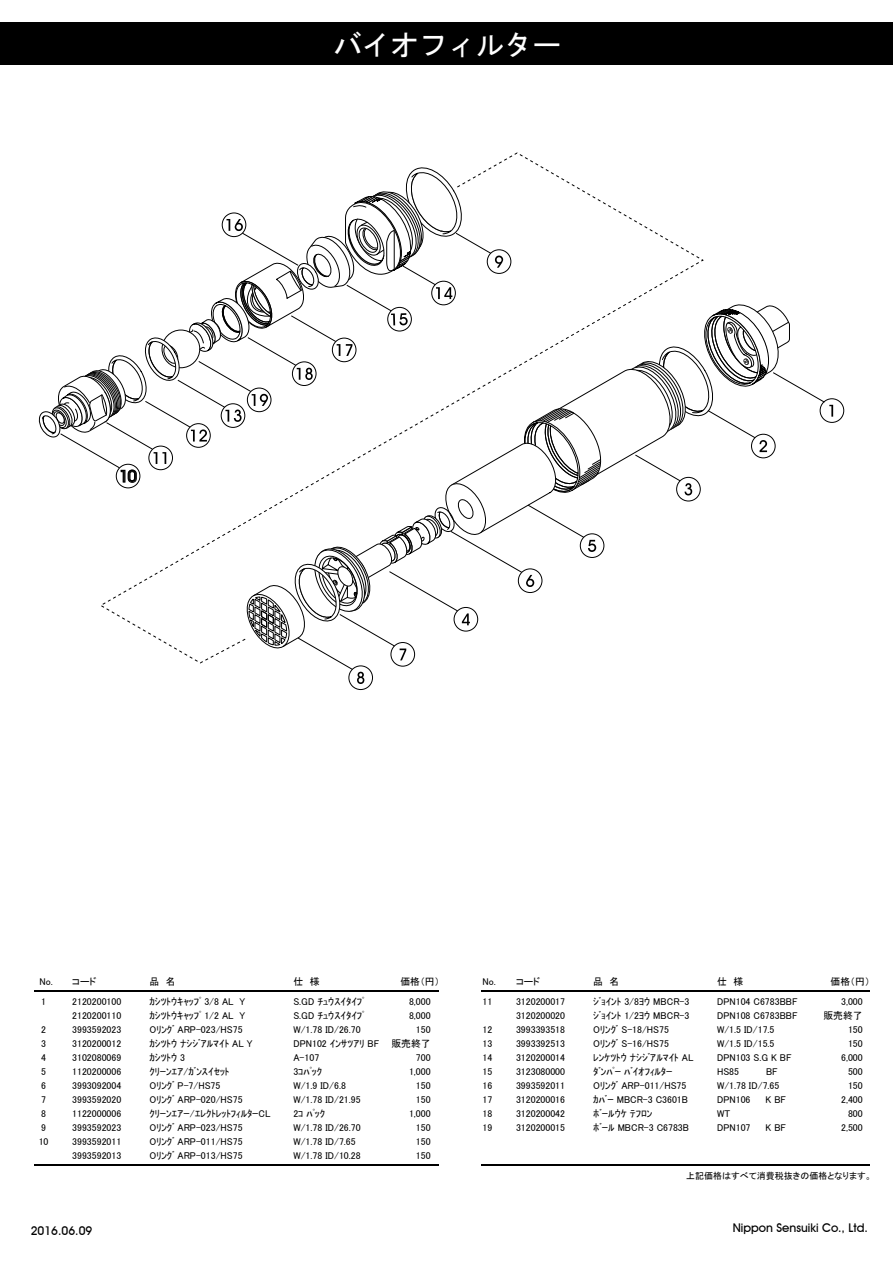
<style>
.page{position:relative;width:893px;height:1263px;background:#fff}
.page>*{position:absolute;margin:0;border:0;box-sizing:border-box;transform-origin:0 0}
.t1{font:28.5px "MS Gothic";color:#fff}
.t2{font:500 16.65px "Avant Garde IT Cby BT";color:#000}
.t3{font:500 12px "Avant Garde IT Cby BT";color:#000}
.t4{font:9.9px/14.1px "MS P Gothic";color:#000}
.t5{font:9px "MS P Gothic";color:#000}
</style>
<div class="page">
<svg style="left:38px;top:164px;width:806px;height:526px"></svg>
<div style="left:0;top:23px;width:893px;height:42px;background:#000"></div>
<hr style="left:34px;top:990px;width:405px;height:1px;background:#000">
<hr style="left:481px;top:990px;width:388px;height:1px;background:#000">
<hr style="left:34px;top:1165px;width:405px;height:1px;background:#000">
<hr style="left:481px;top:1165px;width:388px;height:1px;background:#000">
<h2 class="t2" style="left:119px;top:466px;width:19px">10</h2>
<h1 class="t1" style="left:333px;top:30px;width:229px">バイオフィルター</h1>
<p class="t4" style="left:39px;top:974px;width:59px">No. コード</p>
<p class="t4" style="left:149px;top:974px;width:28px">品　名</p>
<p class="t4" style="left:293px;top:974px;width:28px">仕　様</p>
<p class="t4" style="left:400px;top:974px;width:41px">価格（円）</p>
<p class="t4" style="left:482px;top:974px;width:59px">No. コード</p>
<p class="t4" style="left:593px;top:974px;width:28px">品　名</p>
<p class="t4" style="left:717px;top:974px;width:28px">仕　様</p>
<p class="t4" style="left:831px;top:974px;width:41px">価格（円）</p>
<p class="t4" style="left:41px;top:994px;width:6px">1</p>
<p class="t4" style="left:39px;top:1022px;width:11px">2<br>3<br>4<br>5<br>6<br>7<br>8<br>9<br>10</p>
<p class="t4" style="left:72px;top:994px;width:51px;text-align:justify">2120200100<br>2120200110<br>3993592023<br>3120200012<br>3102080069<br>1120200006<br>3993092004<br>3993592020<br>1122000006<br>3993592023<br>3993592011<br>3993592013</p>
<p class="t4" style="left:149px;top:994px;width:122px">ｶｼﾂﾄｳｷｬｯﾌﾟ 3/8 AL Y<br>ｶｼﾂﾄｳｷｬｯﾌﾟ 1/2 AL Y<br>Oﾘﾝｸﾞ ARP-023/HS75<br>ｶｼﾂﾄｳ ﾅｼｼﾞｱﾙﾏｲﾄ AL Y<br>ｶｼﾂﾄｳ 3<br>ｸﾘｰﾝｴｱ/ｶﾞﾝｽｲｾｯﾄ<br>Oﾘﾝｸﾞ P-7/HS75<br>Oﾘﾝｸﾞ ARP-020/HS75<br>ｸﾘｰﾝｴｱｰ/ｴﾚｸﾄﾚｯﾄﾌｨﾙﾀｰCL<br>Oﾘﾝｸﾞ ARP-023/HS75<br>Oﾘﾝｸﾞ ARP-011/HS75<br>Oﾘﾝｸﾞ ARP-013/HS75</p>
<p class="t4" style="left:293px;top:994px;width:87px">S.GD ﾁｭｳｽｲﾀｲﾌﾟ<br>S.GD ﾁｭｳｽｲﾀｲﾌﾟ<br>W/1.78 ID/26.70<br>DPN102 ｲﾝｻﾂｱﾘ BF<br>A-107<br>3ｺﾊﾟｯｸ<br>W/1.9 ID/6.8<br>W/1.78 ID/21.95<br>2ｺ ﾊﾟｯｸ<br>W/1.78 ID/26.70<br>W/1.78 ID/7.65<br>W/1.78 ID/10.28</p>
<p class="t4" style="left:482px;top:994px;width:11px">11</p>
<p class="t4" style="left:516px;top:994px;width:51px;text-align:justify">3120200017<br>3120200020<br>3993393518<br>3993392513<br>3120200014<br>3123080000<br>3993592011<br>3120200016<br>3120200042<br>3120200015</p>
<p class="t4" style="left:593px;top:994px;width:102px">ｼﾞｮｲﾝﾄ 3/8ﾖｳ MBCR-3ｼﾞｮｲﾝﾄ 1/2ﾖｳ MBCR-3<br>Oﾘﾝｸﾞ S-18/HS75<br>Oﾘﾝｸﾞ S-16/HS75<br>ﾚﾝｹﾂﾄｳ ﾅｼｼﾞｱﾙﾏｲﾄ ALﾀﾞﾝﾊﾟｰ ﾊﾞｲｵﾌｨﾙﾀｰ<br>Oﾘﾝｸﾞ ARP-011/HS75ｶﾊﾞｰ MBCR-3 C3601Bﾎﾞｰﾙｳｹ ﾃﾌﾛﾝ<br>ﾎﾞｰﾙ MBCR-3 C6783B</p>
<p class="t4" style="left:717px;top:994px;width:82px">DPN104 C6783BBF<br>DPN108 C6783BBF<br>W/1.5 ID/17.5<br>W/1.5 ID/15.5<br>DPN103 S.G K BF<br>HS85</p>
<p class="t4" style="left:391px;top:994px;width:41px;text-align:right">8,000<br>8,000<br>150<br>販売終了<br>700<br>1,000<br>150<br>150<br>1,000<br>150<br>150<br>150</p>
<p class="t4" style="left:823px;top:994px;width:41px;text-align:right">3,000<br>販売終了<br>150<br>150<br>6,000<br>500<br>150<br>2,400<br>800<br>2,500</p>
<p class="t4" style="left:482px;top:1022px;width:11px;text-align:justify">12<br>13<br>14<br>15<br>16<br>17<br>18<br>19</p>
<p class="t4" style="left:717px;top:1064px;width:64px;text-indent:49px">BF<br>W/1.78 ID/7.65<br>DPN106</p>
<p class="t4" style="left:765px;top:1092px;width:22px">K BF</p>
<p class="t4" style="left:717px;top:1106px;width:35px">WT<br>DPN107</p>
<p class="t4" style="left:765px;top:1120px;width:22px">K BF</p>
<p class="t5" style="left:686px;top:1171px;width:187px">上記価格はすべて消費税抜きの価格となります。</p>
<p class="t3" style="left:31px;top:1223px;width:63px">2016.06.09</p>
<p class="t3" style="left:733px;top:1220px;width:137px">Nippon Sensuiki Co., Ltd.</p>
</div>
